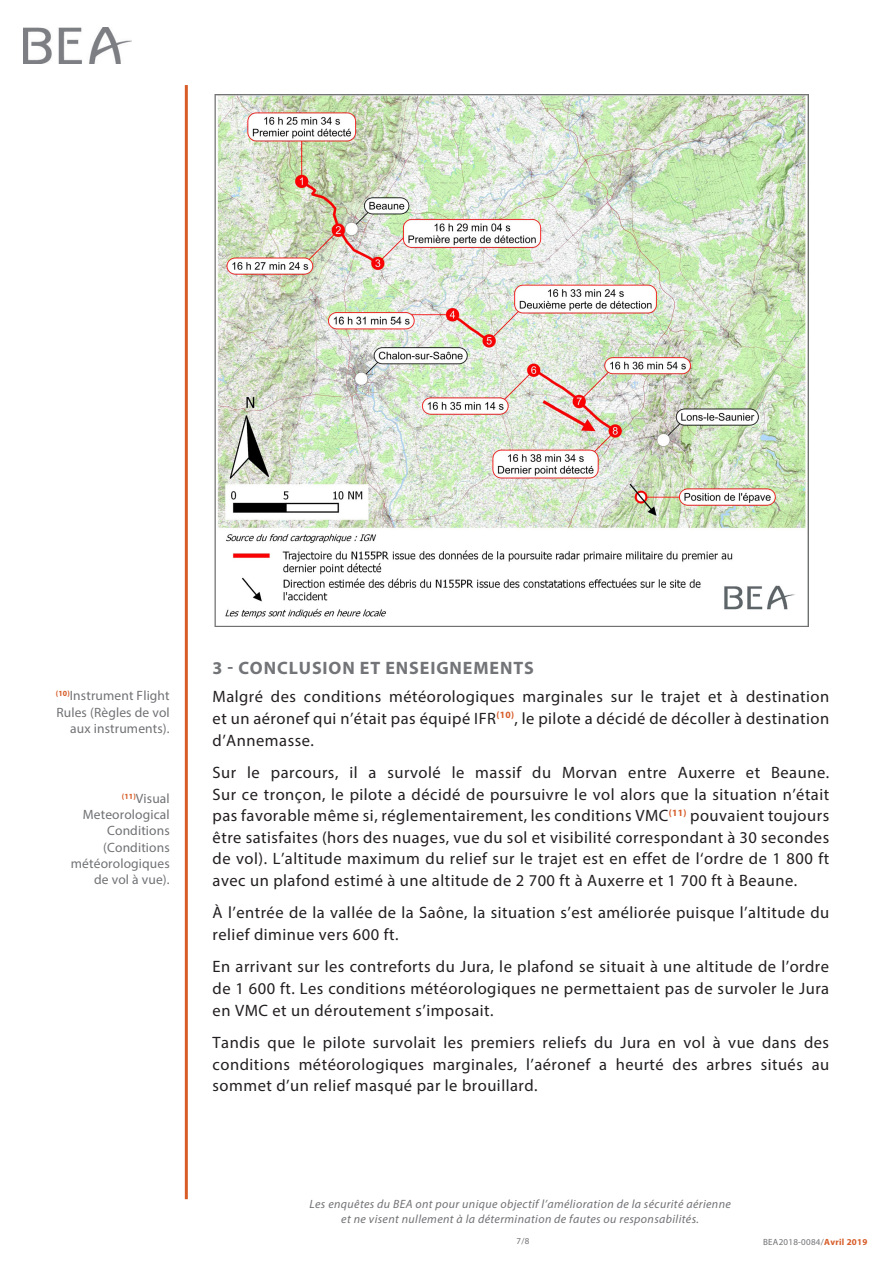
<style>
.page{position:relative;width:893px;height:1263px;background:#fff}
.page>*{position:absolute;margin:0;border:0;box-sizing:border-box;transform-origin:0 0}
.Titre_1{font:700 18px "Myriad Pro";letter-spacing:.05em;color:#727477}
.t1{font:16.5px/21.6px "Myriad Pro";letter-spacing:.03em;color:#231f20;text-align:justify}
.Note{font:13.5px/16.2px "Myriad Pro";letter-spacing:.01em;color:#717275;text-align:right}
.t2{font:italic 12px/14.4px "Myriad Pro";letter-spacing:.03em;color:#717275;text-align:center}
.t3{font:9px "Myriad Pro";letter-spacing:.03em;color:#717275}
.s1{font-weight:700;color:#d75c28}
</style>
<div class="page">
<hr style="left:185px;top:85px;width:3px;height:1114px;background:#d75c28">
<img style="left:23px;top:28px;width:109px;height:36px">
<img style="left:214px;top:94px;width:595px;height:533px">
<p class="Note" style="left:56px;top:688px;width:115px"><sup>(10)</sup>Instrument Flight<br>Rules (Règles de vol aux instruments).</p>
<p class="Note" style="left:71px;top:790px;width:100px"><sup>(11)</sup>Visual<br>Meteorological<br>Conditions (Conditions météorologiques de vol à vue).</p>
<p class="Titre_1" style="left:213px;top:656px;width:323px">3 - CONCLUSION ET ENSEIGNEMENTS</p>
<p class="t1" style="left:213px;top:686px;width:618px">Malgré des conditions météorologiques marginales sur le trajet et à destination et un aéronef qui n’était pas équipé IFR<sup>(10)</sup>, le pilote a décidé de décoller à destination d’Annemasse.</p>
<p class="t1" style="left:213px;top:761px;width:618px">Sur le parcours, il a survolé le massif du Morvan entre Auxerre et Beaune.<br>Sur ce tronçon, le pilote a décidé de poursuivre le vol alors que la situation n’était pas favorable même si, réglementairement, les conditions VMC<sup>(11)</sup> pouvaient toujours être satisfaites (hors des nuages, vue du sol et visibilité correspondant à 30 secondes de vol). L’altitude maximum du relief sur le trajet est en effet de l‘ordre de 1 800 ft avec un plafond estimé à une altitude de 2 700 ft à Auxerre et 1 700 ft à Beaune.</p>
<p class="t1" style="left:213px;top:902px;width:618px">À l’entrée de la vallée de la Saône, la situation s’est améliorée puisque l’altitude du relief diminue vers 600 ft.</p>
<p class="t1" style="left:213px;top:956px;width:618px">En arrivant sur les contreforts du Jura, le plafond se situait à une altitude de l’ordre de 1 600 ft. Les conditions météorologiques ne permettaient pas de survoler le Jura en VMC et un déroutement s’imposait.</p>
<p class="t1" style="left:213px;top:1031px;width:618px">Tandis que le pilote survolait les premiers reliefs du Jura en vol à vue dans des conditions météorologiques marginales, l’aéronef a heurté des arbres situés au sommet d’un relief masqué par le brouillard.</p>
<p class="t2" style="left:309px;top:1197px;width:423px">Les enquêtes du BEA ont pour unique objectif l’amélioration de la sécurité aérienne et ne visent nullement à la détermination de fautes ou responsabilités.</p>
<p class="t3" style="left:517px;top:1236px;width:14px">7/8</p>
<p class="t3" style="left:763px;top:1236px;width:106px">BEA2018-0084/<span class="s1">Avril 2019</span></p>
</div>
